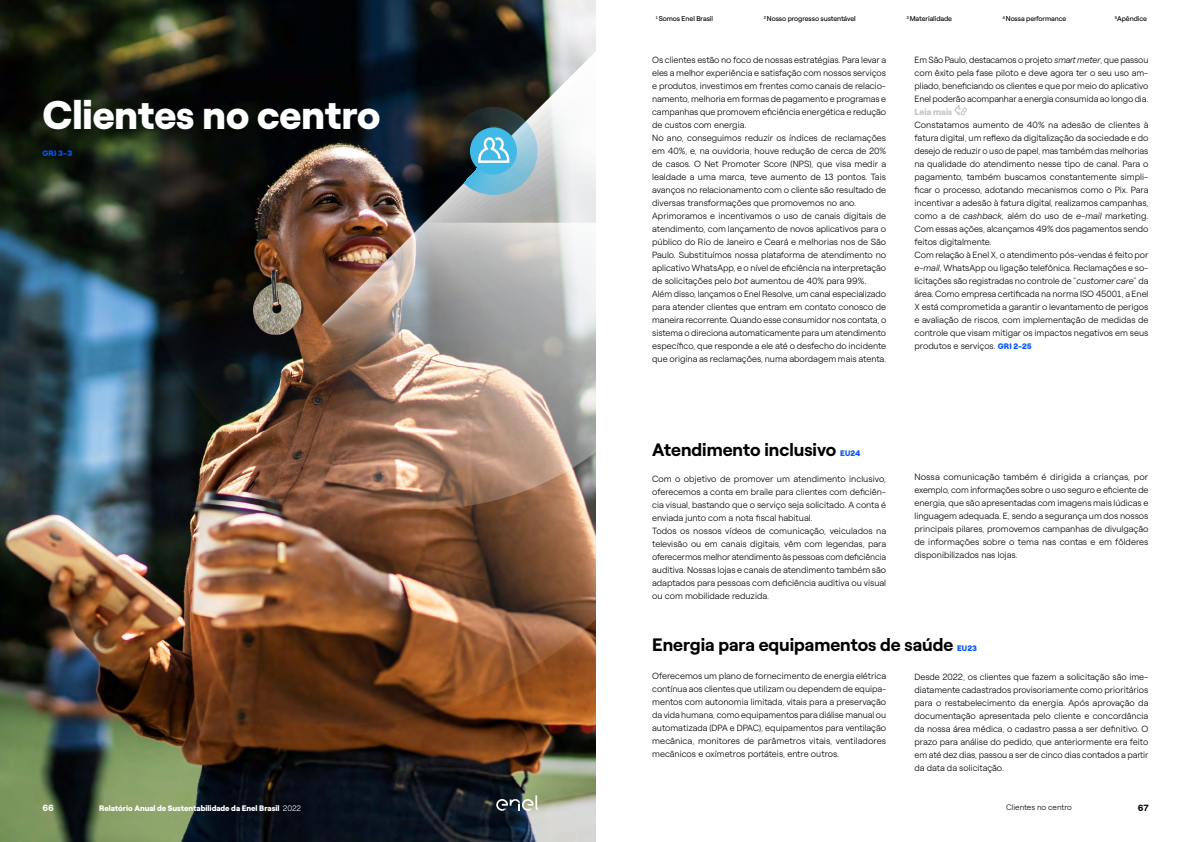
<style>
.page{position:relative;width:1191px;height:842px;background:#fff}
.page>*{position:absolute;margin:0;border:0;box-sizing:border-box;transform-origin:0 0}
.t1{font:900 40px "Roobert ENEL";color:#fff}
.t2{font:700 18px "Roobert ENEL";color:#000}
.t3{font:300 9px/13px "Roobert ENEL";color:#000;text-align:justify}
.t4{font:900 9px "Roobert ENEL";color:#c6c6c6}
.t5{font:700 9px "Roobert ENEL";color:#fff}
.t6{font:700 9px "Roobert ENEL";color:#000}
.t7{font:900 8px "Roobert ENEL";color:#fff}
.t8{font:300 8px "Roobert ENEL";color:#000}
.t9{font:900 8px "Roobert ENEL";letter-spacing:.02em;color:#0555fa}
.t10{font:7px "Roobert ENEL";letter-spacing:-.01em;color:#000}
.s1{font-style:italic}
.s2{font-weight:900;font-size:8px;color:#0555fa}
.s3{font-weight:300}
</style>
<div class="page">
<img style="left:0;top:0;width:595px;height:842px">
<img style="left:37px;top:51px;width:558px;height:676px">
<img style="left:137px;top:223px;width:458px;height:286px">
<svg style="left:449px;top:107px;width:89px;height:88px;background:#5a8391"></svg>
<svg style="left:954px;top:105px;width:13px;height:11px"></svg>
<svg style="left:496px;top:795px;width:43px;height:16px"></svg>
<h1 class="t1" style="left:43px;top:84px;width:339px">Clientes no centro</h1>
<p class="t9" style="left:43px;top:147px;width:31px">GRI 3-3</p>
<p class="t10" style="left:656px;top:13px;width:59px"><sup>1</sup> Somos Enel Brasil</p>
<p class="t10" style="left:763px;top:13px;width:93px"><sup>2</sup> Nosso progresso sustentável</p>
<p class="t10" style="left:906px;top:13px;width:47px"><sup>3</sup> Materialidade</p>
<p class="t10" style="left:1002px;top:13px;width:66px"><sup>4</sup> Nossa performance</p>
<p class="t10" style="left:1114px;top:13px;width:34px"><sup>5</sup>Apêndice</p>
<p class="t3" style="left:652px;top:53px;width:235px;text-align:left">Os clientes estão no foco de nossas estratégias. Para levar a eles a melhor experiência e satisfação com nossos serviços e produtos, investimos em frentes como canais de relacio&shy;namento, melhoria em formas de pagamento e programas e campanhas que promovem eficiência energética e redução de custos com energia.<br>No ano, conseguimos reduzir os índices de reclamações em 40%, e, na ouvidoria, houve redução de cerca de 20% de casos. O Net Promoter Score (NPS), que visa medir a lealdade a uma marca, teve aumento de 13 pontos. Tais avanços no relacionamento com o cliente são resultado de diversas transformações que promovemos no ano.<br>Aprimoramos e incentivamos o uso de canais digitais de atendimento, com lançamento de novos aplicativos para o público do Rio de Janeiro e Ceará e melhorias nos de São Paulo. Substituímos nossa plataforma de atendimento no aplicativo WhatsApp, e o nível de eficiência na interpretação de solicitações pelo <span class="s1">bot</span> aumentou de 40% para 99%.<br>Além disso, lançamos o Enel Resolve, um canal especializado para atender clientes que entram em contato conosco de maneira recorrente. Quando esse consumidor nos contata, o sistema o direciona automaticamente para um atendimento específico, que responde a ele até o desfecho do incidente que origina as reclamações, numa abordagem mais atenta.</p>
<p class="t3" style="left:914px;top:53px;width:235px">Em São Paulo, destacamos o projeto <span class="s1">smart meter</span>, que passou com êxito pela fase piloto e deve agora ter o seu uso am&shy;pliado, beneficiando os clientes e que por meio do aplicativo Enel poderão acompanhar a energia consumida ao longo dia.</p>
<p class="t4" style="left:914px;top:105px;width:39px">Leia mais</p>
<p class="t3" style="left:914px;top:118px;width:235px;text-align:left">Constatamos aumento de 40% na adesão de clientes à fatura digital, um reflexo da digitalização da sociedade e do desejo de reduzir o uso de papel, mas também das melhorias na qualidade do atendimento nesse tipo de canal. Para o pagamento, também buscamos constantemente simpli&shy;ficar o processo, adotando mecanismos como o Pix. Para incentivar a adesão à fatura digital, realizamos campanhas, como a de <span class="s1">cashback</span>, além do uso de <span class="s1">e-mail</span> marketing.<br>Com essas ações, alcançamos 49% dos pagamentos sendo feitos digitalmente.<br>Com relação à Enel X, o atendimento pós-vendas é feito por <span class="s1">e-mail</span>, WhatsApp ou ligação telefônica. Reclamações e so&shy;licitações são registradas no controle de “<span class="s1">customer care</span>” da área. Como empresa certificada na norma ISO 45001, a Enel X está comprometida a garantir o levantamento de perigos e avaliação de riscos, com implementação de medidas de controle que visam mitigar os impactos negativos em seus produtos e serviços. <span class="s2">GRI 2-25</span></p>
<h2 class="t2" style="left:652px;top:435px;width:186px">Atendimento inclusivo</h2>
<p class="t9" style="left:840px;top:447px;width:22px">EU24</p>
<p class="t3" style="left:652px;top:471px;width:235px;text-align:left">Com o objetivo de promover um atendimento inclusivo, oferecemos a conta em braile para clientes com deficiên&shy;cia visual, bastando que o serviço seja solicitado. A conta é enviada junto com a nota fiscal habitual.<br>Todos os nossos vídeos de comunicação, veiculados na televisão ou em canais digitais, vêm com legendas, para oferecermos melhor atendimento às pessoas com deficiência auditiva. Nossas lojas e canais de atendimento também são adaptados para pessoas com deficiência auditiva ou visual ou com mobilidade reduzida.</p>
<p class="t3" style="left:914px;top:470px;width:235px">Nossa comunicação também é dirigida a crianças, por exemplo, com informações sobre o uso seguro e eficiente de energia, que são apresentadas com imagens mais lúdicas e linguagem adequada. E, sendo a segurança um dos nossos principais pilares, promovemos campanhas de divulgação de informações sobre o tema nas contas e em fôlderes disponibilizados nas lojas.</p>
<h2 class="t2" style="left:652px;top:630px;width:302px">Energia para equipamentos de saúde</h2>
<p class="t9" style="left:957px;top:641px;width:22px">EU23</p>
<p class="t3" style="left:652px;top:669px;width:235px">Oferecemos um plano de fornecimento de energia elétrica contínua aos clientes que utilizam ou dependem de equipa&shy;mentos com autonomia limitada, vitais para a preservação da vida humana, como equipamentos para diálise manual ou automatizada (DPA e DPAC), equipamentos para ventilação mecânica, monitores de parâmetros vitais, ventiladores mecânicos e oxímetros portáteis, entre outros.</p>
<p class="t3" style="left:914px;top:669px;width:235px">Desde 2022, os clientes que fazem a solicitação são ime&shy;diatamente cadastrados provisoriamente como prioritários para o restabelecimento da energia. Após aprovação da documentação apresentada pelo cliente e concordância da nossa área médica, o cadastro passa a ser definitivo. O prazo para análise do pedido, que anteriormente era feito em até dez dias, passou a ser de cinco dias contados a partir da data da solicitação.</p>
<p class="t5" style="left:43px;top:801px;width:13px">66</p>
<p class="t7" style="left:99px;top:802px;width:203px">Relatório Anual de Sustentabilidade da Enel Brasil <span class="s3">2022</span></p>
<p class="t8" style="left:1006px;top:802px;width:67px">Clientes no centro</p>
<p class="t6" style="left:1138px;top:801px;width:12px">67</p>
</div>
